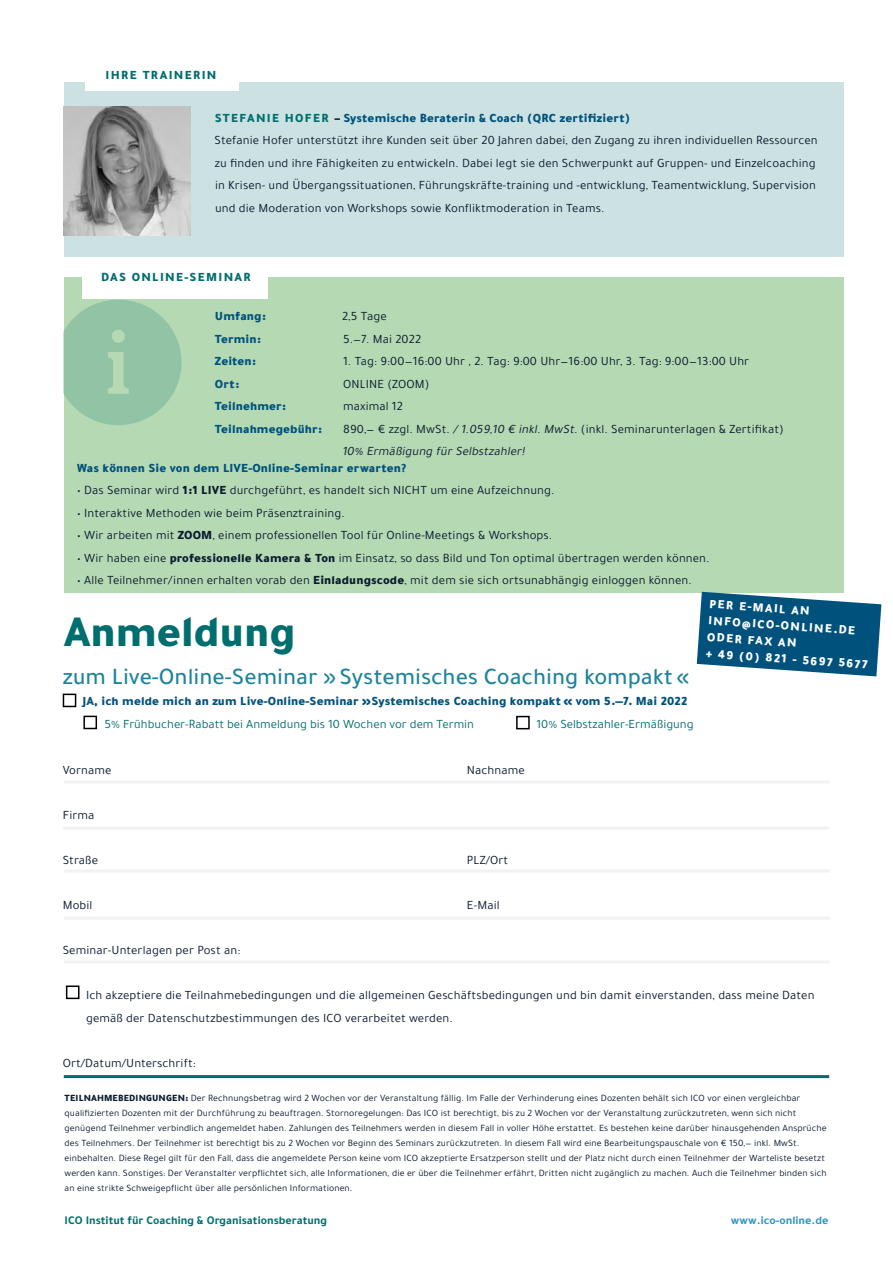
<style>
.page{position:relative;width:893px;height:1263px;background:#fff}
.page>*{position:absolute;margin:0;border:0;box-sizing:border-box;transform-origin:0 0}
.t1{font:900 45px "Tajawal";color:#006e6e}
.t2{font:500 24px "Tajawal";color:#1d839c}
.t3{font:12.75px/22.5px "Tajawal";letter-spacing:.01em;color:#0b1b30}
.t4{font:900 12.75px "Tajawal";letter-spacing:.01em;color:#00527d}
.t5{font:12.75px "Tajawal";color:#006e6e}
.t6{font:900 12.75px/16.5px "Tajawal";color:#fff}
.t7{font:900 12.75px "Tajawal";letter-spacing:.1em;color:#006e6e}
.t8{font:700 12px "Tajawal";color:#006e6e}
.t9{font:700 12px "Tajawal";color:#3194c0}
.t10{font:9.75px/15px "Tajawal";letter-spacing:.01em;color:#0b1b30}
.s1{font-weight:900;color:#006e6e}
.s2{font-weight:900}
.s3{font-weight:900;color:#00527d}
.s4{font-style:italic}
</style>
<div class="page">
<div style="left:63px;top:694px;width:13px;height:13px;border:2px solid #000"></div>
<div style="left:66px;top:985px;width:14px;height:14px;border:2px solid #000"></div>
<hr style="left:64px;top:780px;width:766px;height:3px;background:#f2f2f2">
<hr style="left:63px;top:827px;width:766px;height:3px;background:#f2f2f2">
<hr style="left:64px;top:869px;width:766px;height:3px;background:#f2f2f2">
<hr style="left:64px;top:917px;width:766px;height:3px;background:#f2f2f2">
<hr style="left:64px;top:960px;width:766px;height:3px;background:#f2f2f2">
<hr style="left:64px;top:1075px;width:765px;height:3px;background:#006e6e">
<div style="left:64px;top:277px;width:779px;height:316px;background:#b5d9b3"></div>
<svg style="left:64px;top:300px;width:117px;height:125px"></svg>
<div style="left:83px;top:716px;width:14px;height:13px;border:2px solid #000"></div>
<div style="left:516px;top:716px;width:14px;height:13px;border:2px solid #000"></div>
<svg style="left:697px;top:592px;width:184px;height:84px;background:#276d90"></svg>
<div style="left:83px;top:259px;width:185px;height:40px;background:#fff"></div>
<div style="left:64px;top:82px;width:779px;height:174px;background:#cce2e2"></div>
<img style="left:64px;top:107px;width:126px;height:128px">
<div style="left:85px;top:56px;width:153px;height:35px;background:#fff"></div>
<p class="t7" style="left:106px;top:64px;width:112px">IHRE TRAINERIN</p>
<p class="t3" style="left:214px;top:106px;width:605px"><span class="s1">STEFANIE HOFER</span> <span class="s2">–</span> <span class="s3">Systemische Beraterin &amp; Coach (QRC zertifiziert)<br></span>Stefanie Hofer unterstützt ihre Kunden seit über 20 Jahren dabei, den Zugang zu ihren individuellen Ressourcen zu finden und ihre Fähigkeiten zu entwickeln. Dabei legt sie den Schwerpunkt auf Gruppen- und Einzelcoaching in Krisen- und Übergangssituationen, Führungskräfte-training und -entwicklung, Teamentwicklung, Supervision und die Moderation von Workshops sowie Konfliktmoderation in Teams.</p>
<p class="t7" style="left:101px;top:266px;width:151px">DAS ONLINE-SEMINAR</p>
<p class="t4" style="left:215px;top:305px;width:53px">Umfang:</p>
<p class="t3" style="left:342px;top:305px;width:46px">2,5 Tage</p>
<p class="t4" style="left:215px;top:328px;width:48px">Termin:</p>
<p class="t3" style="left:343px;top:327px;width:80px">5.—7. Mai 2022</p>
<p class="t4" style="left:215px;top:350px;width:43px">Zeiten:</p>
<p class="t3" style="left:343px;top:350px;width:408px">1. Tag: 9:00—16:00 Uhr , 2. Tag: 9:00 Uhr—16:00 Uhr, 3. Tag: 9:00—13:00 Uhr</p>
<p class="t4" style="left:215px;top:373px;width:26px">Ort:</p>
<p class="t3" style="left:343px;top:372px;width:88px">ONLINE (ZOOM)</p>
<p class="t4" style="left:215px;top:395px;width:73px">Teilnehmer:</p>
<p class="t3" style="left:343px;top:395px;width:61px">maximal 12</p>
<p class="t4" style="left:215px;top:418px;width:109px">Teilnahmegebühr:</p>
<p class="t3" style="left:342px;top:417px;width:443px">890,— € zzgl. MwSt. <span class="s4">/1.059,10 € inkl.MwSt.</span>(inkl. Seminarunterlagen &amp; Zertifikat)<br><span class="s4">10% Ermäßigung fürSelbstzahler!</span></p>
<p class="t4" style="left:77px;top:456px;width:331px">Was können Sie von dem LIVE-Online-Seminar erwarten?</p>
<p class="t3" style="left:77px;top:479px;width:479px">• Das Seminar wird <span class="s2">1:1 LIVE</span> durchgeführt, es handelt sich NICHT um eine Aufzeichnung.</p>
<p class="t3" style="left:77px;top:501px;width:269px">• Interaktive Methoden wie beim Präsenztraining.</p>
<p class="t3" style="left:77px;top:524px;width:476px">• Wir arbeiten mit <span class="s2">ZOOM</span>, einem professionellen Tool für Online-Meetings &amp; Workshops.</p>
<p class="t3" style="left:77px;top:546px;width:634px">• Wir haben eine <span class="s2">professionelle Kamera &amp; Ton</span> im Einsatz, so dass Bild und Ton optimal übertragen werden können.</p>
<p class="t3" style="left:77px;top:569px;width:616px">• Alle Teilnehmer/innen erhalten vorab den <span class="s2">Einladungscode</span>, mit dem sie sich ortsunabhängig einloggen können.</p>
<h1 class="t1" style="left:64px;top:593px;width:233px">Anmeldung</h1>
<h2 class="t2" style="left:63px;top:660px;width:628px">zum Live-Online-Seminar » Systemisches Coaching kompakt «</h2>
<p class="t4" style="left:83px;top:690px;width:606px">JA, ich melde mich an zum Live-Online-Seminar »Systemisches Coaching kompakt « vom 5.—7. Mai 2022</p>
<p class="t5" style="left:104px;top:715px;width:371px">5% Frühbucher-Rabatt bei Anmeldung bis 10 Wochen vor dem Termin</p>
<p class="t5" style="left:536px;top:715px;width:158px">10% Selbstzahler-Ermäßigung</p>
<p class="t6" style="left:710px;top:595px;width:163px;rotate:4deg">PER E-MAIL AN<br>INFO@ICO-ONLINE.DE<br>ODER FAX AN<br>+ 49 (0) 821 - 5697 5677</p>
<p class="t3" style="left:467px;top:759px;width:59px">Nachname</p>
<p class="t3" style="left:63px;top:759px;width:50px">Vorname</p>
<p class="t3" style="left:63px;top:804px;width:33px">Firma</p>
<p class="t3" style="left:63px;top:849px;width:37px">Straße</p>
<p class="t3" style="left:63px;top:894px;width:31px">Mobil</p>
<p class="t3" style="left:63px;top:939px;width:179px">Seminar-Unterlagen per Post an:</p>
<p class="t3" style="left:86px;top:984px;width:730px">Ich akzeptiere die Teilnahmebedingungen und die allgemeinen Geschäftsbedingungen und bin damit einverstanden, dass meine Daten gemäß der Datenschutzbestimmungen des ICO verarbeitet werden.</p>
<p class="t3" style="left:63px;top:1051px;width:135px">Ort/Datum/Unterschrift:</p>
<p class="t10" style="left:65px;top:1090px;width:764px"><span class="s2">TEILNAHMEBEDINGUNGEN:</span> Der Rechnungsbetrag wird 2 Wochen vor der Veranstaltung fällig. Im Falle der Verhinderung eines Dozenten behält sich ICO vor einen vergleichbar qualifizierten Dozenten mit der Durchführung zu beauftragen. Stornoregelungen: Das ICO ist berechtigt, bis zu 2 Wochen vor der Veranstaltung zurückzutreten, wenn sich nicht genügend Teilnehmer verbindlich angemeldet haben. Zahlungen des Teilnehmers werden in diesem Fall in voller Höhe erstattet. Es bestehen keine darüber hinausgehenden Ansprüche des Teilnehmers. Der Teilnehmer ist berechtigt bis zu 2 Wochen vor Beginn des Seminars zurückzutreten. In diesem Fall wird eine Bearbeitungspauschale von € 150,— inkl. MwSt. einbehalten. Diese Regel gilt für den Fall, dass die angemeldete Person keine vom ICO akzeptierte Ersatzperson stellt und der Platz nicht durch einen Teilnehmer der Warteliste besetzt werden kann. Sonstiges: Der Veranstalter verpflichtet sich, alle Informationen, die er über die Teilnehmer erfährt, Dritten nicht zugänglich zu machen. Auch die Teilnehmer binden sich an eine strikte Schweigepflicht über alle persönlichen Informationen.</p>
<p class="t3" style="left:467px;top:849px;width:43px">PLZ/Ort</p>
<p class="t3" style="left:467px;top:894px;width:34px">E-Mail</p>
<p class="t8" style="left:65px;top:1211px;width:264px">ICO Institut für Coaching &amp; Organisationsberatung</p>
<p class="t9" style="left:731px;top:1211px;width:99px">www.ico-online.de</p>
</div>
